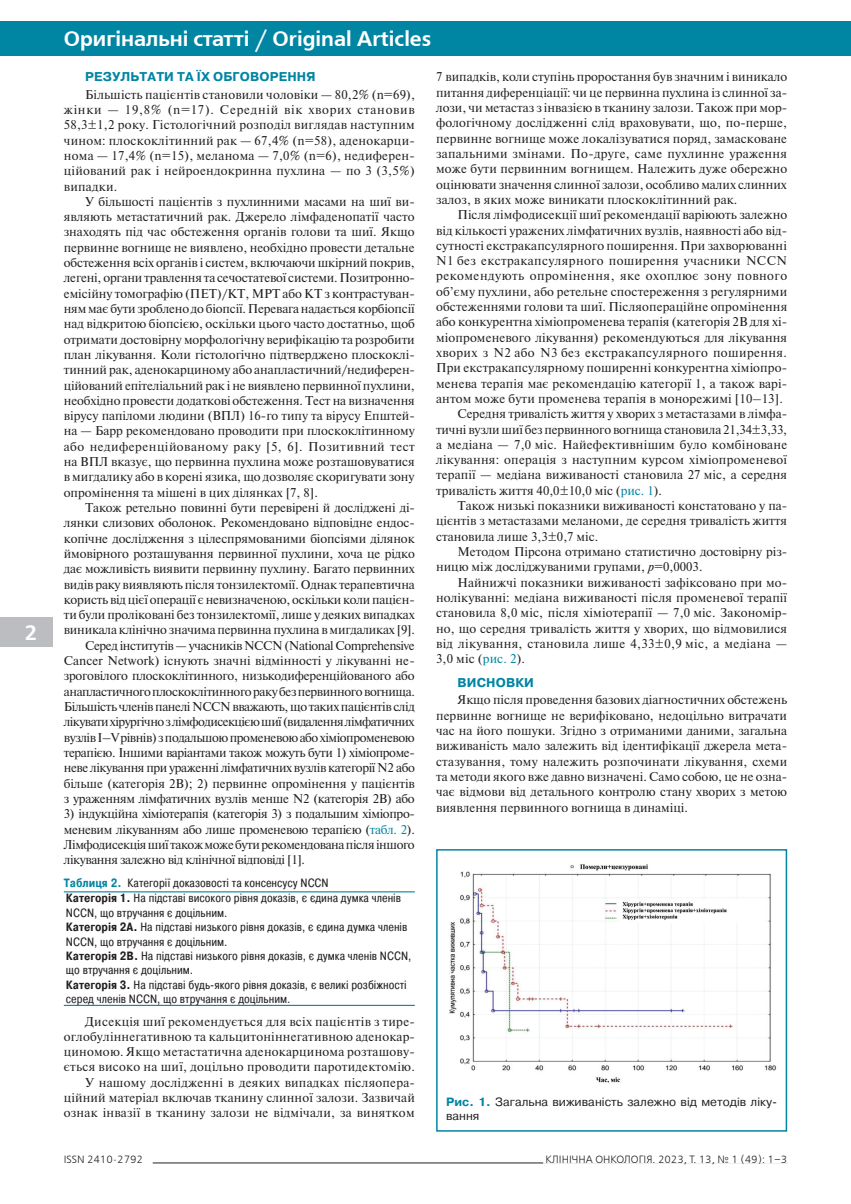
<style>
.page{position:relative;width:851px;height:1204px;background:#fff}
.page>*{position:absolute;margin:0;border:0;box-sizing:border-box;transform-origin:0 0}
.Рубрика_2{font:700 21px "Free Set C";color:#fff}
.Страница{font:700 21px "Free Set C";color:#fff}
.Текст{font:12.75px/15.3px "Newton";color:#231f20;text-align:justify}
.Заголовок{font:700 12.75px "Pragmatica";letter-spacing:.01em;color:#0085a3}
.Таблица{font:12px/14.4px "Pragmatica Cond";color:#231f20}
.Рисунок{font:12px/14.4px "Pragmatica";letter-spacing:.005em;color:#231f20}
.Название{font:12px "Pragmatica Cond";color:#231f20}
.Колонтитул_2{font:10.5px "Free Set C";color:#231f20}
.Колонтитул_1{font:10.5px "Free Set C";color:#231f20}
.s1{color:#0085a3}
.s2{font-weight:700;color:#0085a3}
.s3{font-weight:700}
.s4{font-style:italic}
</style>
<div class="page">
<div style="left:0;top:21px;width:850px;height:34px;background:#0085a3"></div>
<div style="left:0;top:617px;width:32px;height:29px;background:#bcbdc0"></div>
<div style="left:9px;top:617px;width:44px;height:29px;background:#bcbdc0"></div>
<hr style="left:153px;top:1162px;width:634px;height:1px;background:#231f20">
<div style="left:543px;top:1154px;width:244px;height:9px;background:#fff"></div>
<hr style="left:64px;top:891px;width:351px;height:1px;background:#0085a3">
<hr style="left:64px;top:1004px;width:351px;height:1px;background:#0085a3">
<img style="left:449px;top:864px;width:327px;height:219px">
<div style="left:436px;top:849px;width:351px;height:282px;border:2px solid #0085a3"></div>
<p class="Страница" style="left:24px;top:620px;width:14px">2</p>
<p class="Рубрика_2" style="left:64px;top:27px;width:369px">Оригінальні статті / Original Articles</p>
<p class="Заголовок" style="left:85px;top:69px;width:232px">РЕЗУЛЬТАТИ ТА ЇХ ОБГОВОРЕННЯ</p>
<p class="Текст" style="left:64px;top:86px;width:352px;text-indent:21px">Бiльшiсть пацiєнтiв становили чоловiки — 80,2% (n=69), жінки — 19,8% (n=17). Середній вік хворих становив 58,3±1,2 року. Гістологічний розподіл виглядав наступним чином: плоскоклітинний рак — 67,4% (n=58), аденокарци&shy;нома — 17,4% (n=15), меланома — 7,0% (n=6), недиферен&shy;ційований рак і нейроендокринна пухлина — по 3 (3,5%) випадки.</p>
<p class="Текст" style="left:64px;top:193px;width:352px;text-indent:21px">У більшості пацієнтів з пухлинними масами на шиї ви&shy;являють метастатичний рак. Джерело лімфаденопатії часто знаходять під час обстеження органів голови та шиї. Якщо первинне вогнище не виявлено, необхідно провести детальне обстеження всіх органів і систем, включаючи шкірний покрив, легені, органи травлення та сечостатевої системи. Позитронно&shy;емісійну томографію (ПЕТ)/КТ, МРТ або КТ з контрастуван&shy;ням має бути зроблено до біопсії. Перевага надається корбіопсії над відкритою біопсією, оскільки цього часто достатньо, щоб отримати достовірну морфологічну верифікацію та розробити план лікування. Коли гістологічно підтверджено плоскоклі&shy;тинний рак, аденокарциному або анапластичний/недиферен&shy;ційований епітеліальний рак і не виявлено первинної пухлини, необхідно провести додаткові обстеження. Тест на визначення вірусу папіломи людини (ВПЛ) 16-го типу та вірусу Епштей&shy;на — Барр рекомендовано проводити при плоскоклітинному або недиференційованому раку [5, 6]. Позитивний тест на ВПЛ вказує, що первинна пухлина може розташовуватися в мигдалику або в корені язика, що дозволяє скоригувати зону опромінення та мішені в цих ділянках [7, 8].</p>
<p class="Текст" style="left:64px;top:499px;width:352px;text-indent:21px">Також ретельно повинні бути перевірені й досліджені ді&shy;лянки слизових оболонок. Рекомендовано відповідне ендос&shy;копічне дослідження з цілеспрямованими біопсіями ділянок ймовірного розташування первинної пухлини, хоча це рідко дає можливість виявити первинну пухлину. Багато первинних видів раку виявляють після тонзилектомії. Однак терапевтична користь від цієї операції є невизначеною, оскільки коли пацієн&shy;ти були проліковані без тонзилектомії, лише у деяких випадках виникала клінічно значима первинна пухлина в мигдаликах [9].</p>
<p class="Текст" style="left:64px;top:637px;width:352px;text-indent:21px">Серед інститутів — учасників NCCN (National Comprehensive Cancer Network) існують значні відмінності у лікуванні не&shy;зроговілого плоскоклітинного, низькодиференційованого або анапластичного плоскоклітинного раку без первинного вогнища.<br>Більшість членів панелі NCCN вважають, що таких пацієнтів слід лікувати хірургічно злімфодисекцією шиї (видалення лімфатичних вузлів I–V рівнів) зподальшою променевою або хіміопроменевою терапією. Іншими варіантами також можуть бути 1) хіміопроме&shy;неве лікування при ураженні лімфатичних вузлів категорії N2 або більше (категорія 2В); 2) первинне опромінення у пацієнтів з ураженням лімфатичних вузлів менше N2 (категорія 2В) або</p>
<p class="Текст" style="left:64px;top:805px;width:352px">3) індукційна хіміотерапія (категорія 3) з подальшим хіміопро&shy;меневим лікуванням або лише променевою терапією (<span class="s1">табл. 2</span>).<br>Лімфодисекція шиї також може бути рекомендована після іншого лікування залежно від клінічної відповіді [1].</p>
<p class="Название" style="left:64px;top:875px;width:266px"><span class="s2">Таблиця 2.</span> Категорії доказовості та консенсусу NCCN</p>
<p class="Таблица" style="left:66px;top:891px;width:336px"><span class="s3">Категорія 1.</span> На підставі високого рівня доказів, є єдина думка членів<br>NCCN, що втручання є доцільним.</p>
<p class="Таблица" style="left:66px;top:919px;width:343px"><span class="s3">Категорія 2А.</span> На підставі низького рівня доказів, є єдина думка членів<br>NCCN, що втручання є доцільним.</p>
<p class="Таблица" style="left:66px;top:948px;width:347px"><span class="s3">Категорія 2В.</span> На підставі низького рівня доказів, є думка членів NCCN, що втручання є доцільним.</p>
<p class="Таблица" style="left:66px;top:977px;width:342px"><span class="s3">Категорія 3.</span> На підставі будь-якого рівня доказів, є великі розбіжності серед членів NCCN, що втручання є доцільним.</p>
<p class="Текст" style="left:64px;top:1012px;width:352px;text-indent:21px">Дисекція шиї рекомендується для всіх пацієнтів з тире&shy;оглобуліннегативною та кальцитоніннегативною аденокар&shy;циномою. Якщо метастатична аденокарцинома розташову&shy;ється високо на шиї, доцільно проводити паротидектомію.</p>
<p class="Текст" style="left:64px;top:1074px;width:352px;text-indent:21px">У нашому дослідженні в деяких випадках післяопера&shy;ційний матеріал включав тканину слинної залози. Зазвичай ознак інвазії в тканину залози не відмічали, за винятком</p>
<p class="Текст" style="left:436px;top:69px;width:352px">7 випадків, коли ступінь проростання був значним і виникало питання диференціації: чи це первинна пухлина із слинної за&shy;лози, чи метастаз з інвазією в тканину залози. Також при мор&shy;фологічному дослідженні слід враховувати, що, по-перше, первинне вогнище може локалізуватися поряд, замасковане запальними змінами. По-друге, саме пухлинне ураження може бути первинним вогнищем. Належить дуже обережно оцінювати значення слинної залози, особливо малих слинних залоз, в яких може виникати плоскоклітинний рак.</p>
<p class="Текст" style="left:436px;top:207px;width:353px;text-indent:21px">Після лімфодисекції шиї рекомендації варіюють залежно від кількості уражених лімфатичних вузлів, наявності або від&shy;сутності екстракапсулярного поширення. При захворюванні N1 без екстракапсулярного поширення учасники NCCN рекомендують опромінення, яке охоплює зону повного об’єму пухлини, або ретельне спостереження з регулярними обстеженнями голови та шиї. Післяопераційне опромінення або конкурентна хіміопроменева терапія (категорія 2B для хі&shy;міопроменевого лікування) рекомендуються для лікування хворих з N2 або N3 без екстракапсулярного поширення.<br>При екстракапсулярному поширенні конкурентна хіміопро&shy;менева терапія має рекомендацію категорії 1, а також варі&shy;антом може бути променева терапія в монорежимі [10–13].</p>
<p class="Текст" style="left:436px;top:406px;width:352px;text-indent:21px">Середня тривалість життя у хворих з метастазами в лімфа&shy;тичні вузли шиї без первинного вогнища становила 21,34±3,33, а медіана — 7,0 міс. Найефективнішим було комбіноване лікування: операція з наступним курсом хіміопроменевої терапії — медіана виживаності становила 27 міс, а середня тривалість життя 40,0±10,0 міс (<span class="s1">рис. 1</span>).</p>
<p class="Текст" style="left:436px;top:497px;width:352px;text-indent:21px">Також низькі показники виживаності констатовано у па&shy;цієнтів з метастазами меланоми, де середня тривалість життя становила лише 3,3±0,7 міс.</p>
<p class="Текст" style="left:436px;top:543px;width:352px;text-indent:21px">Методом Пірсона отримано статистично достовірну різ&shy;ницю між досліджуваними групами, <span class="s4">р</span>=0,0003.</p>
<p class="Текст" style="left:436px;top:574px;width:352px;text-indent:21px">Найнижчі показники виживаності зафіксовано при мо&shy;нолікуванні: медіана виживаності після променевої терапії становила 8,0 міс, після хіміотерапії — 7,0 міс. Закономір&shy;но, що середня тривалість життя у хворих, що відмовилися від лікування, становила лише 4,33±0,9 міс, а медіана — 3,0 міс (<span class="s1">рис. 2</span>).</p>
<p class="Заголовок" style="left:457px;top:674px;width:78px">ВИСНОВКИ</p>
<p class="Текст" style="left:436px;top:692px;width:352px;text-indent:21px">Якщо після проведення базових діагностичних обстежень первинне вогнище не верифіковано, недоцільно витрачати час на його пошуки. Згідно з отриманими даними, загальна виживаність мало залежить від ідентифікації джерела мета&shy;стазування, тому належить розпочинати лікування, схеми та методи якого вже давно визначені. Само собою, це не озна&shy;чає відмови від детального контролю стану хворих з метою виявлення первинного вогнища в динаміці.</p>
<p class="Рисунок" style="left:446px;top:1094px;width:332px"><span class="s2">Рис. 1.</span> Загальна виживаність залежно від методів ліку&shy;вання</p>
<p class="Колонтитул_1" style="left:64px;top:1153px;width:81px">ISSN 2410-2792</p>
<p class="Колонтитул_2" style="left:545px;top:1153px;width:243px">КЛІНІЧНА ОНКОЛОГІЯ. 2023, Т. 13, № 1 (49): 1–3</p>
</div>
